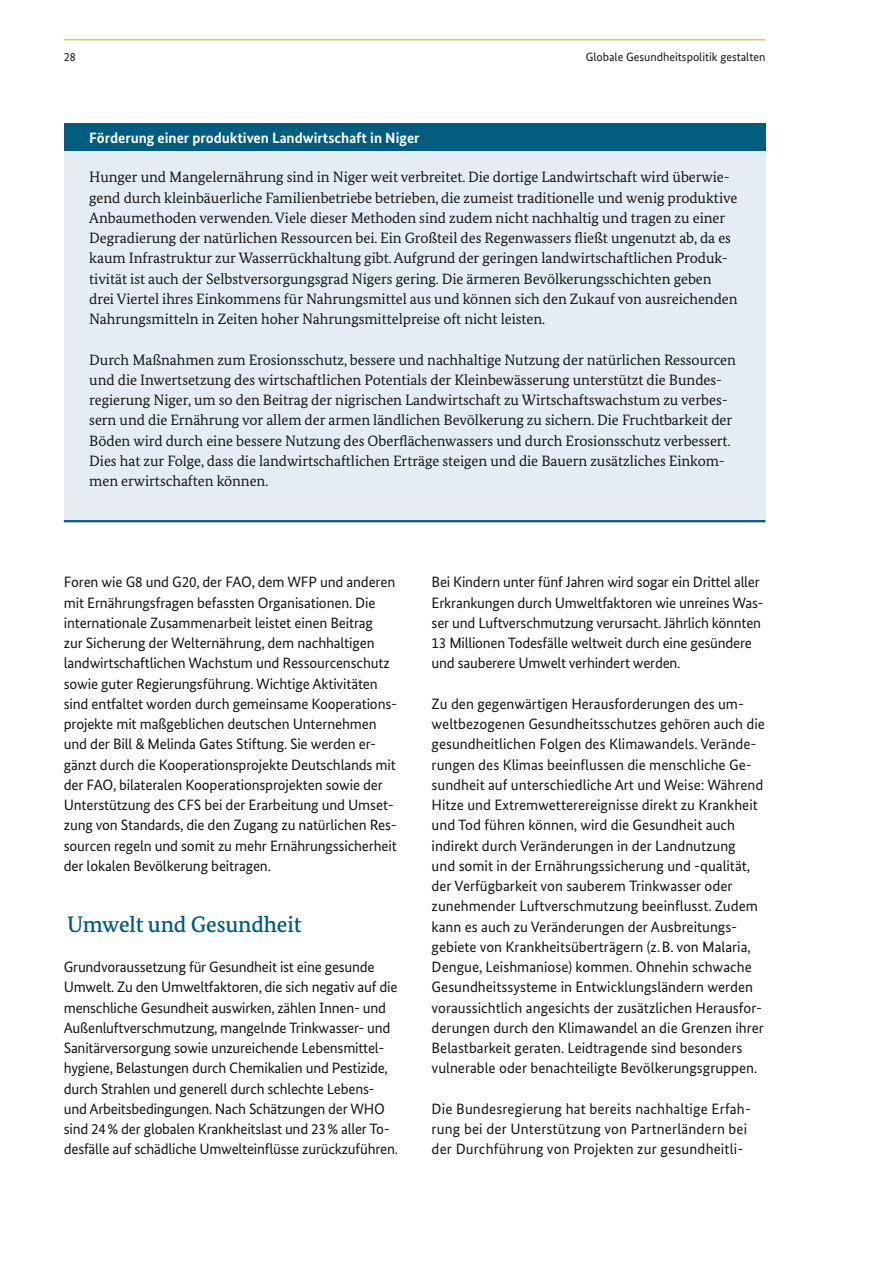
<style>
.page{position:relative;width:893px;height:1263px;background:#fff}
.page>*{position:absolute;margin:0;border:0;box-sizing:border-box;transform-origin:0 0}
.t1{font:500 22.5px "Bundes Serif";letter-spacing:-.01em;color:#005d7f}
.t2{font:15px/20.2px "Bundes Sans";letter-spacing:-.01em;color:#151616}
.t3{font:15px/20.2px "Bundes Serif";letter-spacing:-.005em;color:#151616}
.t4{font:15px/20.2px "Bundes Sans";letter-spacing:.01em;color:#151616}
.t5{font:700 15px "Bundes Sans";color:#fff}
.t6{font:12px "Bundes Sans";color:#151616}
</style>
<div class="page">
<hr style="left:64px;top:39px;width:701px;height:2px;background:#cfd53b">
<div style="left:64px;top:123px;width:701px;height:28px;background:#005d7f"></div>
<div style="left:64px;top:151px;width:701px;height:370px;background:#e4edf4"></div>
<hr style="left:64px;top:520px;width:701px;height:2px;background:#005d7f">
<p class="t6" style="left:64px;top:49px;width:13px">28</p>
<p class="t6" style="left:586px;top:49px;width:181px">Globale Gesundheitspolitik gestalten</p>
<p class="t5" style="left:89px;top:129px;width:332px">Förderung einer produktiven Landwirtschaft in Niger</p>
<p class="t3" style="left:89px;top:167px;width:650px">Hunger und Mangelernährung sind in Niger weit verbreitet. Die dortige Landwirtschaft wird überwie&shy;gend durch kleinbäuerliche Familienbetriebe betrieben, die zumeist traditionelle und wenig produktive Anbaumethoden verwenden. Viele dieser Methoden sind zudem nicht nachhaltig und tragen zu einer Degradierung der natürlichen Ressourcen bei. Ein Großteil des Regenwassers fließt ungenutzt ab, da es kaum Infrastruktur zur Wasserrückhaltung gibt. Aufgrund der geringen landwirtschaftlichen Produk&shy;tivität ist auch der Selbstversorgungsgrad Nigers gering. Die ärmeren Bevölkerungsschichten geben drei Viertel ihres Einkommens für Nahrungsmittel aus und können sich den Zukauf von ausreichenden Nahrungsmitteln in Zeiten hoher Nahrungsmittelpreise oft nicht leisten.</p>
<p class="t3" style="left:89px;top:349px;width:648px">Durch Maßnahmen zum Erosionsschutz, bessere und nachhaltige Nutzung der natürlichen Ressourcen und die Inwertsetzung des wirtschaftlichen Potentials der Kleinbewässerung unterstützt die Bundes&shy;regierung Niger, um so den Beitrag der nigrischen Landwirtschaft zu Wirtschaftswachstum zu verbes&shy;sern und die Ernährung vor allem der armen ländlichen Bevölkerung zu sichern. Die Fruchtbarkeit der Böden wird durch eine bessere Nutzung des Oberflächenwassers und durch Erosionsschutz verbessert.<br>Dies hat zur Folge, dass die landwirtschaftlichen Erträge steigen und die Bauern zusätzliches Einkom&shy;men erwirtschaften können.</p>
<p class="t2" style="left:64px;top:572px;width:335px">Foren wie G8 und G20, der FAO, dem WFP und anderen mit Ernährungsfragen befassten Organisationen. Die internationale Zusammenarbeit leistet einen Beitrag<br>zur Sicherung der Welternährung, dem nachhaltigen landwirtschaftlichen Wachstum und Ressourcenschutz sowie guter Regierungsführung. Wichtige Aktivitäten sind entfaltet worden durch gemeinsame Kooperations&shy;projekte mit maßgeblichen deutschen Unternehmen und der Bill &amp; Melinda Gates Stiftung. Sie werden er&shy;gänzt durch die Kooperationsprojekte Deutschlands mit der FAO, bilateralen Kooperationsprojekten sowie der Unterstützung des CFS bei der Erarbeitung und Umset&shy;zung von Standards, die den Zugang zu natürlichen Res&shy;sourcen regeln und somit zu mehr Ernährungssicherheit der lokalen Bevölkerung beitragen.</p>
<h1 class="t1" style="left:67px;top:910px;width:236px">Umwelt und Gesundheit</h1>
<p class="t2" style="left:64px;top:957px;width:336px">Grundvoraussetzung für Gesundheit ist eine gesunde Umwelt. Zu den Umweltfaktoren, die sich negativ auf die menschliche Gesundheit auswirken, zählen Innen- und Außenluftverschmutzung, mangelnde Trinkwasser- und Sanitärversorgung sowie unzureichende Lebensmittel&shy;hygiene, Belastungen durch Chemikalien und Pestizide, durch Strahlen und generell durch schlechte Lebens&shy;und Arbeitsbedingungen. Nach Schätzungen der WHO sind 24% der globalen Krankheitslast und 23% aller To&shy;desfälle auf schädliche Umwelteinflüsse zurückzuführen.</p>
<p class="t2" style="left:432px;top:572px;width:333px">Bei Kindern unter fünf Jahren wird sogar ein Drittel aller Erkrankungen durch Umweltfaktoren wie unreines Was&shy;ser und Luftverschmutzung verursacht. Jährlich könnten 13 Millionen Todesfälle weltweit durch eine gesündere und sauberere Umwelt verhindert werden.</p>
<p class="t2" style="left:432px;top:693px;width:335px">Zu den gegenwärtigen Herausforderungen des um&shy;weltbezogenen Gesundheitsschutzes gehören auch die gesundheitlichen Folgen des Klimawandels. Verände&shy;rungen des Klimas beeinflussen die menschliche Ge&shy;sundheit auf unterschiedliche Art und Weise: Während Hitze und Extremwetterereignisse direkt zu Krankheit und Tod führen können, wird die Gesundheit auch indirekt durch Veränderungen in der Landnutzung<br>und somit in der Ernährungssicherung und -qualität, der Verfügbarkeit von sauberem Trinkwasser oder zunehmender Luftverschmutzung beeinflusst. Zudem kann es auch zu Veränderungen der Ausbreitungs&shy;gebiete von Krankheitsüberträgern (z.B. von Malaria, Dengue, Leishmaniose) kommen. Ohnehin schwache Gesundheitssysteme in Entwicklungsländern werden voraussichtlich angesichts der zusätzlichen Herausfor&shy;derungen durch den Klimawandel an die Grenzen ihrer Belastbarkeit geraten. Leidtragende sind besonders vulnerable oder benachteiligte Bevölkerungsgruppen.</p>
<p class="t4" style="left:432px;top:1098px;width:321px">Die Bundesregierung hat bereits nachhaltige Erfah&shy;rung bei der Unterstützung von Partnerländern bei der Durchführung von Projekten zur gesundheitli-</p>
</div>
